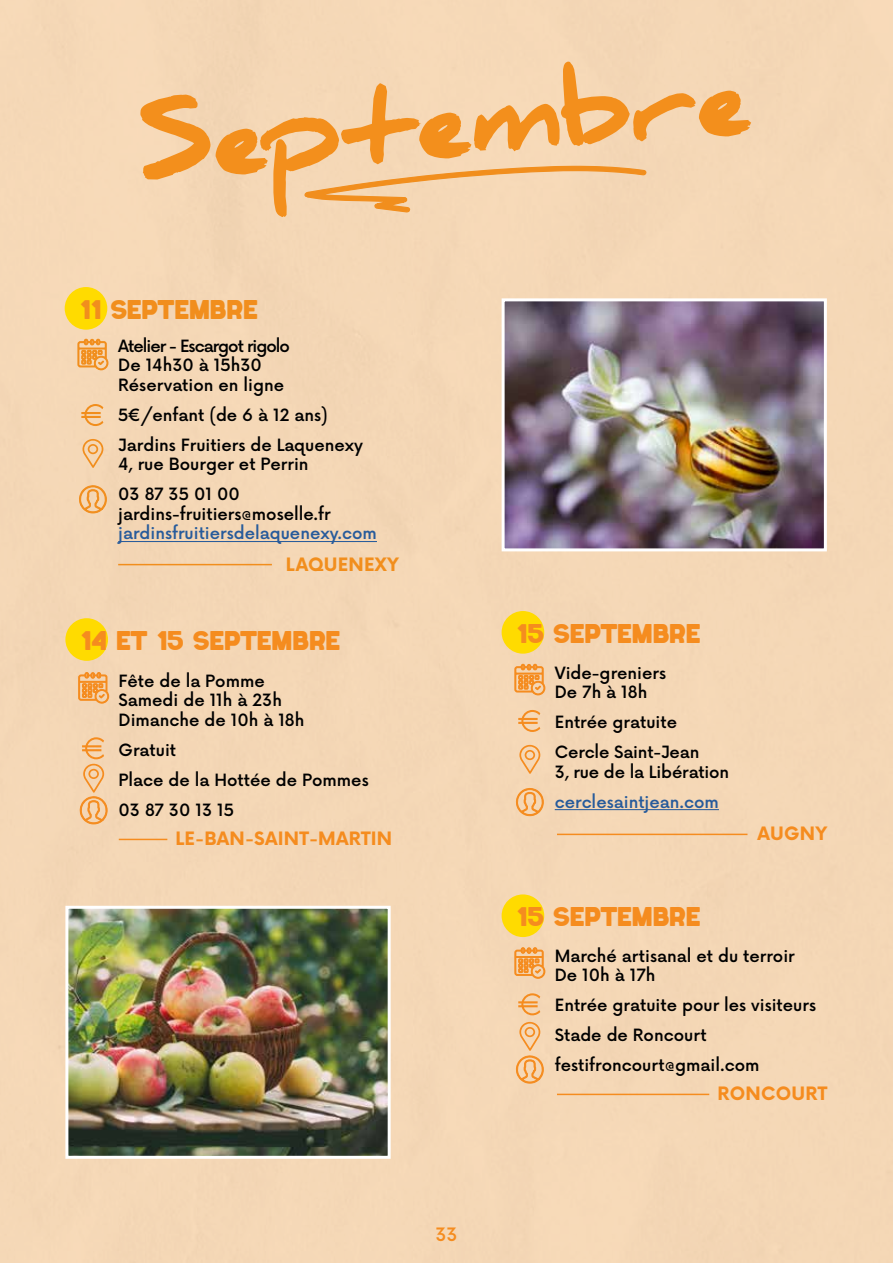
<style>
.page{position:relative;width:893px;height:1263px;background:#f5d8b6}
.page>*{position:absolute;margin:0;border:0;box-sizing:border-box;transform-origin:0 0}
.t1{font:900 96px "Daniel";color:#f38f1c}
.t2{font:27px "Blizza";color:#f58c1f}
.t3{font:27px "Blizza";color:#f18e1d}
.t4{font:700 18px "Now Alt";letter-spacing:.01em;color:#f58c1f}
.t5{font:700 18px "Now Alt";letter-spacing:.015em;color:#f18e1d}
.t6{font:500 18px "Now Alt";color:#f58c1f}
.t7{font:500 16.5px/30px "Now Alt";color:#000}
.t8{font:500 16.5px "Now Alt";color:#275b9b}
</style>
<div class="page">
<svg style="left:78px;top:672px;width:31px;height:31px"></svg>
<hr style="left:119px;top:839px;width:48px;height:1px;background:#f58c1f">
<svg style="left:80px;top:737px;width:28px;height:87px"></svg>
<div style="left:65px;top:618px;width:43px;height:43px;background:#ffdb00;border-radius:50%"></div>
<svg style="left:515px;top:947px;width:30px;height:31px"></svg>
<svg style="left:516px;top:1022px;width:28px;height:61px"></svg>
<hr style="left:557px;top:1094px;width:152px;height:1px;background:#f58c1f">
<svg style="left:518px;top:993px;width:22px;height:22px"></svg>
<div style="left:502px;top:894px;width:42px;height:43px;background:#ffdb00;border-radius:50%"></div>
<hr style="left:555px;top:809px;width:164px;height:1px;background:#275b9b">
<svg style="left:519px;top:745px;width:21px;height:29px"></svg>
<svg style="left:515px;top:664px;width:30px;height:31px"></svg>
<svg style="left:516px;top:788px;width:28px;height:28px"></svg>
<hr style="left:557px;top:834px;width:190px;height:1px;background:#f58c1f">
<svg style="left:518px;top:710px;width:22px;height:22px"></svg>
<div style="left:502px;top:611px;width:42px;height:43px;background:#ffdb00;border-radius:50%"></div>
<hr style="left:118px;top:541px;width:259px;height:1px;background:#275b9b">
<svg style="left:82px;top:439px;width:21px;height:29px"></svg>
<svg style="left:78px;top:339px;width:30px;height:31px"></svg>
<svg style="left:79px;top:485px;width:28px;height:28px"></svg>
<hr style="left:118px;top:564px;width:154px;height:1px;background:#f18e1d">
<svg style="left:81px;top:404px;width:22px;height:22px"></svg>
<div style="left:65px;top:287px;width:42px;height:43px;background:#ffdb00;border-radius:50%"></div>
<img style="left:69px;top:910px;width:318px;height:245px">
<div style="left:65px;top:906px;width:326px;height:253px;border:3px solid #fff"></div>
<img style="left:506px;top:302px;width:317px;height:245px">
<div style="left:502px;top:298px;width:325px;height:253px;border:3px solid #fff"></div>
<svg style="left:304px;top:165px;width:343px;height:47px"></svg>
<h1 class="t1" style="left:133px;top:95px;width:616px;rotate:-5deg">Septembre</h1>
<h2 class="t3" style="left:80px;top:295px;width:180px">11 SEPTEMBRE</h2>
<p class="t7" style="left:118px;top:335px;width:173px;line-height:19.5px">Atelier - Escargot rigolo<br>De 14h30 à 15h30<br>Réservation en ligne</p>
<p class="t7" style="left:118px;top:399px;width:246px">5€/enfant (de 6 à 12 ans)<br>Jardins Fruitiers de Laquenexy</p>
<p class="t7" style="left:118px;top:449px;width:192px">4, rue Bourger et Perrin<br>03 87 35 01 00</p>
<p class="t7" style="left:118px;top:498px;width:214px">jardins-fruitiers@moselle.fr</p>
<p class="t8" style="left:118px;top:521px;width:260px">jardinsfruitiersdelaquenexy.com</p>
<p class="t5" style="left:286px;top:551px;width:115px">LAQUENEXY</p>
<h2 class="t2" style="left:80px;top:626px;width:261px">14 ET 15 SEPTEMBRE</h2>
<p class="t7" style="left:119px;top:670px;width:187px;line-height:19.5px">Fête de la Pomme<br>Samedi de 11h à 23h<br>Dimanche de 10h à 18h</p>
<p class="t7" style="left:119px;top:734px;width:252px">Gratuit<br>Place de la Hottée de Pommes<br>03 87 30 13 15</p>
<p class="t4" style="left:176px;top:825px;width:218px">LE-BAN-SAINT-MARTIN</p>
<p class="t6" style="left:435px;top:1220px;width:24px">33</p>
<h2 class="t2" style="left:517px;top:619px;width:185px">15 SEPTEMBRE</h2>
<p class="t7" style="left:555px;top:662px;width:113px;line-height:19.5px">Vide-greniers<br>De 7h à 18h</p>
<p class="t7" style="left:555px;top:706px;width:146px">Entrée gratuite<br>Cercle Saint-Jean</p>
<p class="t7" style="left:555px;top:756px;width:176px">3, rue de la Libération</p>
<p class="t8" style="left:555px;top:789px;width:166px">cerclesaintjean.com</p>
<h2 class="t2" style="left:517px;top:902px;width:185px">15 SEPTEMBRE</h2>
<p class="t4" style="left:757px;top:820px;width:71px">AUGNY</p>
<p class="t7" style="left:555px;top:945px;width:241px;line-height:19.5px">Marché artisanal et du terroir<br>De 10h à 17h</p>
<p class="t7" style="left:555px;top:989px;width:263px">Entrée gratuite pour les visiteurs<br>Stade de Roncourt festifroncourt@gmail.com</p>
<p class="t4" style="left:717px;top:1080px;width:111px">RONCOURT</p>
</div>
